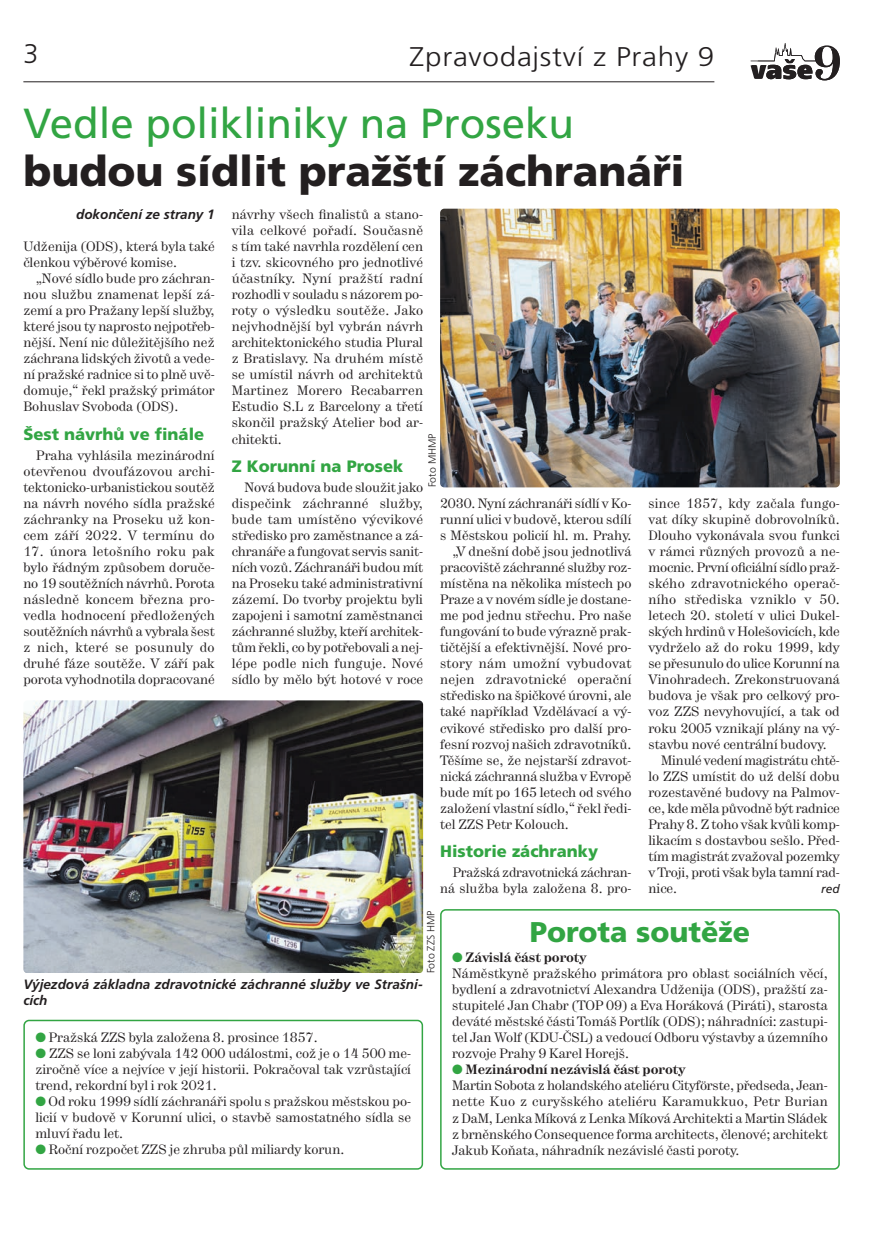
<style>
.page{position:relative;width:893px;height:1242px;background:#fff}
.page>*{position:absolute;margin:0;border:0;box-sizing:border-box;transform-origin:0 0}
.t1{font:900 42px "Frutiger CE";color:#231f20}
.t2{font:42px "Frutiger CE";color:#32a543}
.t3{font:900 28.5px "Frutiger CE";color:#32a543}
.t4{font:300 27px "Frutiger CE";letter-spacing:.025em;color:#231f20;scale:1.1 1}
.t5{font:300 27px "Frutiger CE";letter-spacing:.025em;color:#231f20}
.t6{font:900 16.5px "Frutiger CE";color:#32a543}
.t7{font:13.5px/16px "Hercules";color:#231f20;text-align:justify}
.t8{font:13.5px "Hercules";letter-spacing:.02em;color:#231f20}
.t9{font:italic 700 13.5px/16px "Frutiger CE";color:#231f20}
.t10{font:italic 12px "Frutiger CE";color:#231f20}
.t11{font:300 10.5px "Frutiger CE";color:#231f20}
.s1{color:#32a543}
.s2{font-weight:700}
</style>
<div class="page">
<svg style="left:750px;top:43px;width:90px;height:37px"></svg>
<hr style="left:23px;top:81px;width:691px;height:1px;background:#231f20">
<svg style="left:23px;top:1019px;width:400px;height:150px"></svg>
<svg style="left:440px;top:909px;width:400px;height:260px"></svg>
<img style="left:440px;top:209px;width:400px;height:278px;border-radius:4px">
<img style="left:23px;top:700px;width:400px;height:273px;border-radius:4px">
<h3 class="t5" style="left:23px;top:43px;width:17px">3</h3>
<h3 class="t4" style="left:410px;top:46px;width:279px">Zpravodajství z Prahy 9</h3>
<h1 class="t2" style="left:23px;top:106px;width:552px">Vedle polikliniky na Proseku</h1>
<h1 class="t1" style="left:23px;top:154px;width:663px">budou sídlit pražští záchranáři</h1>
<p class="t9" style="left:76px;top:207px;width:140px">dokončení ze strany 1</p>
<p class="t7" style="left:232px;top:207px;width:193px">návrhy všech finalistů a stano&shy;vila celkové pořadí. Současně s tím také navrhla rozdělení cen i tzv. skicovného pro jednotlivé účastníky. Nyní pražští radní rozhodli v souladu s názorem po&shy;roty o výsledku soutěže. Jako nejvhod nější byl vybrán návrh ar chi tektonického studia Plural z Bratislavy. Na druhém místě se umístil návrh od architektů Martinez Morero Recabarren Estu dio S.L z Barcelony a třetí skončil pražský Atelier bod ar&shy;chitekti.</p>
<p class="t6" style="left:232px;top:459px;width:173px">Z Korunní na Prosek</p>
<p class="t7" style="left:232px;top:480px;width:193px;text-indent:13px">Nová budova bude sloužit jako dispečink záchranné služby, bude tam umístěno výcvikové středisko pro zaměstnance a zá&shy;chranáře a fungovat servis sanit&shy;ních vozů. Záchranáři budou mít na Proseku také administrativní zázemí. Do tvorby projektu byli zapojeni i samotní zaměstnanci záchranné služby, kteří architek&shy;tům řekli, co by potřebovali a nej&shy;lépe podle nich funguje. Nové sídlo by mělo být hotové v roce</p>
<p class="t7" style="left:23px;top:239px;width:193px">Udženija (ODS), která byla také členkou výběrové komise.</p>
<p class="t7" style="left:23px;top:271px;width:193px;text-indent:13px">„Nové sídlo bude pro záchran&shy;nou službu znamenat lepší zá&shy;zemí a pro Pražany lepší služby, které jsou ty naprosto nejpotřeb&shy;nější. Není nic důležitějšího než záchrana lidských životů a vede - ní pražské radnice si to plně uvě&shy;domuje,“ řekl pražský primátor Bohuslav Svoboda (ODS).</p>
<p class="t6" style="left:23px;top:427px;width:182px">Šest návrhů ve finále</p>
<p class="t7" style="left:23px;top:448px;width:193px;text-indent:13px">Praha vyhlásila mezinárodní otevřenou dvoufázovou archi&shy;tektonicko-urbanistickou soutěž na návrh nového sídla pražské záchranky na Proseku už kon&shy;cem září 2022. V termínu do</p>
<p class="t7" style="left:23px;top:544px;width:193px">17. února letošního roku pak bylo řádným způsobem doruče - no 19 soutěžních návrhů. Porota následně koncem března pro&shy;vedla hodnocení předložených soutěžních návrhů a vybra la šest z nich, které se posunuly do druhé fáze soutěže. V září pak porota vyhodnotila dopracované</p>
<p class="t11" style="left:428px;top:487px;width:55px;rotate:-90deg">Foto MHMP</p>
<p class="t8" style="left:648px;top:498px;width:193px">since 1857, kdy začala fungo -</p>
<p class="t7" style="left:648px;top:512px;width:193px">vat díky skupině dobrovolníků.</p>
<p class="t7" style="left:648px;top:528px;width:193px">Dlouho vykonávala svou funkci</p>
<p class="t7" style="left:648px;top:544px;width:193px">v rámci různých provozů a ne-</p>
<p class="t7" style="left:648px;top:560px;width:193px">mocnic. První oficiální sídlo praž-</p>
<p class="t8" style="left:648px;top:578px;width:193px">ského zdravotnického operač-</p>
<p class="t8" style="left:648px;top:594px;width:193px">ního střediska vzniklo v 50.</p>
<p class="t7" style="left:648px;top:608px;width:193px">letech 20. století v ulici Dukel-</p>
<p class="t7" style="left:648px;top:624px;width:193px">ských hrdinů v Holešovicích, kde</p>
<p class="t7" style="left:648px;top:640px;width:193px">vydrželo až do roku 1999, kdy</p>
<p class="t7" style="left:648px;top:656px;width:193px">se přesunulo do ulice Korunní na</p>
<p class="t7" style="left:648px;top:672px;width:193px">Vinohradech. Zrekonstruovaná</p>
<p class="t7" style="left:648px;top:689px;width:193px">budova je však pro celkový pro-</p>
<p class="t7" style="left:648px;top:705px;width:193px">voz ZZS nevyhovující, a tak od</p>
<p class="t7" style="left:648px;top:721px;width:193px">roku 2005 vznikají plány na vý-</p>
<p class="t7" style="left:648px;top:737px;width:180px">stavbu nové centrální budovy.</p>
<p class="t7" style="left:661px;top:753px;width:180px">Minulé vedení magistrátu chtě -</p>
<p class="t7" style="left:648px;top:769px;width:193px">lo ZZS umístit do už delší do bu</p>
<p class="t7" style="left:648px;top:785px;width:193px">rozestavěné budovy na Palmov -</p>
<p class="t7" style="left:648px;top:801px;width:193px">ce, kde měla původně být rad nice</p>
<p class="t7" style="left:648px;top:817px;width:193px">Prahy 8. Z toho však kvůli komp-</p>
<p class="t7" style="left:648px;top:833px;width:193px">likacím s dostavbou sešlo. Před-</p>
<p class="t7" style="left:648px;top:849px;width:193px">tím magistrát zvažoval pozemky</p>
<p class="t7" style="left:648px;top:865px;width:193px">v Troji, proti však byla tamní rad-</p>
<p class="t7" style="left:648px;top:881px;width:30px">nice.</p>
<p class="t10" style="left:821px;top:884px;width:20px">red</p>
<p class="t7" style="left:440px;top:496px;width:193px">2030. Nyní záchranáři sídlí v Ko-</p>
<p class="t7" style="left:440px;top:512px;width:193px">runní ulici v budově, kterou sdílí</p>
<p class="t7" style="left:440px;top:528px;width:193px">s Městskou policií hl. m. Prahy.</p>
<p class="t7" style="left:453px;top:544px;width:180px">„V dnešní době jsou jednotlivá</p>
<p class="t7" style="left:440px;top:560px;width:193px">pracoviště záchranné služby roz-</p>
<p class="t7" style="left:440px;top:576px;width:193px">místěna na několika místech po</p>
<p class="t7" style="left:440px;top:592px;width:193px">Praze a v novém sídle je dostane -</p>
<p class="t7" style="left:440px;top:608px;width:193px">me pod jednu střechu. Pro naše</p>
<p class="t7" style="left:440px;top:624px;width:193px">fungování to bude výrazně prak-</p>
<p class="t7" style="left:440px;top:640px;width:193px">tičtější a efektivnější. Nové pro-</p>
<p class="t8" style="left:440px;top:659px;width:193px">story nám umožní vybudovat</p>
<p class="t8" style="left:440px;top:675px;width:193px">nejen zdravotnické operační</p>
<p class="t7" style="left:440px;top:689px;width:193px">středisko na špičkové úrovni, ale</p>
<p class="t7" style="left:440px;top:705px;width:193px">také například Vzdělávací a vý-</p>
<p class="t7" style="left:440px;top:721px;width:193px">cvikové středisko pro další pro-</p>
<p class="t7" style="left:440px;top:737px;width:193px">fesní rozvoj našich zdravotníků.</p>
<p class="t7" style="left:440px;top:753px;width:193px">Těšíme se, že nejstarší zdravot-</p>
<p class="t7" style="left:440px;top:769px;width:193px">nická záchranná služba v Evropě</p>
<p class="t7" style="left:440px;top:785px;width:193px">bude mít po 165 letech od svého</p>
<p class="t7" style="left:440px;top:801px;width:193px">založení vlastní sídlo,“ řekl ředi-</p>
<p class="t7" style="left:440px;top:817px;width:130px">tel ZZS Petr Kolouch.</p>
<p class="t6" style="left:440px;top:844px;width:160px">Historie záchranky</p>
<p class="t7" style="left:440px;top:865px;width:193px;text-align:right">Pražská zdravotnická záchran - ná služba byla založena 8. pro-</p>
<p class="t11" style="left:427px;top:973px;width:64px;rotate:-90deg">Foto ZZS HMP</p>
<p class="t9" style="left:23px;top:977px;width:401px">Výjezdová základna zdravotnické záchranné služby ve Strašni&shy;cích</p>
<p class="t7" style="left:35px;top:1030px;width:284px"><span class="s1">●</span> Pražská ZZS byla založena 8. prosince 1857.</p>
<p class="t7" style="left:35px;top:1046px;width:377px"><span class="s1">●</span> ZZS se loni zabývala 142 000 událostmi, což je o 14 500 me&shy;ziročně více a nejvíce v její historii. Pokračoval tak vzrůstající trend, rekordní byl i rok 2021.</p>
<p class="t7" style="left:35px;top:1094px;width:377px"><span class="s1">●</span> Od roku 1999 sídlí záchranáři spolu s pražskou městskou po&shy;licií v budově v Korunní ulici, o stavbě samostatného sídla se mlu ví řadu let.</p>
<p class="t7" style="left:35px;top:1142px;width:310px"><span class="s1">●</span> Roční rozpočet ZZS je zhruba půl miliardy korun.</p>
<h2 class="t3" style="left:530px;top:920px;width:222px">Porota soutěže</h2>
<p class="t7" style="left:452px;top:950px;width:377px;text-align:left"><span class="s1">●</span> <span class="s2">Závislá část poroty<br></span>Náměstkyně pražského primátora pro oblast sociálních věcí, bydlení a zdravotnictví Alexandra Udženija (ODS), pražští za&shy;stupitelé Jan Chabr (TOP 09) a Eva Horáková (Piráti), starosta deváté městské části Tomáš Portlík (ODS); náhradníci: zastupi&shy;tel Jan Wolf (KDU-ČSL) a vedoucí Odboru výstavby a územního rozvoje Prahy 9 Karel Horejš.</p>
<p class="t7" style="left:452px;top:1062px;width:377px;text-align:left"><span class="s1">●</span> <span class="s2">Mezinárodní nezávislá část poroty<br></span>Martin Sobota z holandského ateliéru Cityförste, předseda, Jean - nette Kuo z curyšského ateliéru Karamukkuo, Petr Burian z DaM, Lenka Míková z Lenka Míková Architekti a Martin Sládek z brněnského Consequence forma architects, členové; architekt Jakub Koňata, náhradník nezávislé časti poroty.</p>
</div>
